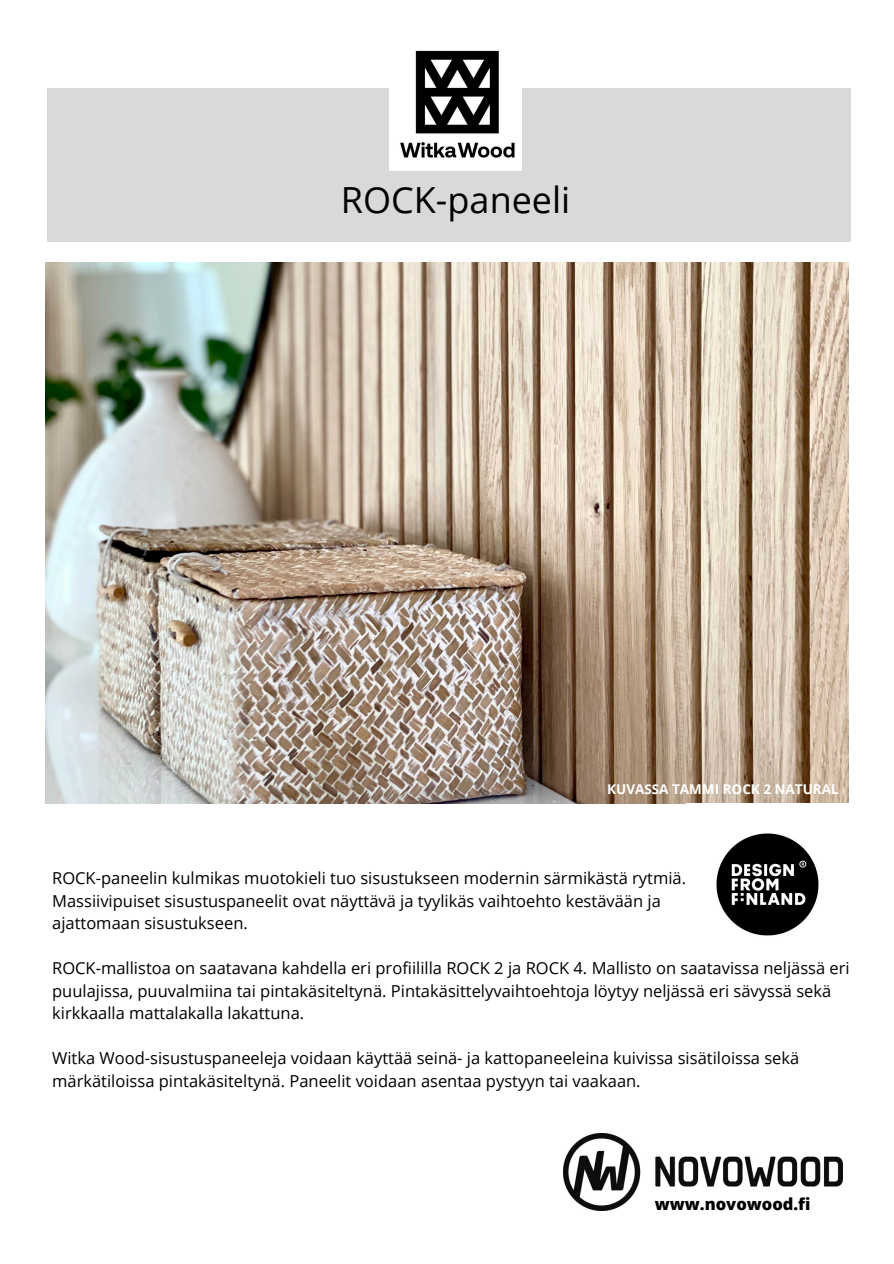
<style>
.page{position:relative;width:894px;height:1264px;background:#fff}
.page>*{position:absolute;margin:0;border:0;box-sizing:border-box;transform-origin:0 0}
.t1{font:36px "Open Sans";color:#000}
.t2{font:16.5px/22.5px "Open Sans";color:#000}
.t3{font:800 16.5px "Open Sans";color:#000}
.t4{font:700 13.5px "Open Sans";color:#fff}
</style>
<div class="page">
<img style="left:45px;top:263px;width:802px;height:540px">
<img style="left:716px;top:833px;width:103px;height:103px">
<img style="left:563px;top:1133px;width:279px;height:77px">
<div style="left:47px;top:88px;width:802px;height:153px;background:#d9d9d9"></div>
<img style="left:389px;top:50px;width:132px;height:120px">
<h2 class="t1" style="left:341px;top:174px;width:231px">ROCK-paneeli</h2>
<p class="t4" style="left:607px;top:779px;width:233px">KUVASSA TAMMI ROCK 2 NATURAL</p>
<h3 class="t2" style="left:52px;top:866px;width:635px">ROCK-paneelin kulmikas muotokieli tuo sisustukseen modernin särmikästä rytmiä.<br>Massiivipuiset sisustuspaneelit ovat näyttävä ja tyylikäs vaihtoehto kestävään ja ajattomaan sisustukseen.</h3>
<h3 class="t2" style="left:52px;top:956px;width:798px">ROCK-mallistoa on saatavana kahdella eri profiililla ROCK 2 ja ROCK 4. Mallisto on saatavissa neljässä eri puulajissa, puuvalmiina tai pintakäsiteltynä. Pintakäsittelyvaihtoehtoja löytyy neljässä eri sävyssä sekä kirkkaalla mattalakalla lakattuna.</h3>
<h3 class="t2" style="left:52px;top:1046px;width:748px">Witka Wood-sisustuspaneeleja voidaan käyttää seinä- ja kattopaneeleina kuivissa sisätiloissa sekä märkätiloissa pintakäsiteltynä. Paneelit voidaan asentaa pystyyn tai vaakaan.</h3>
<p class="t3" style="left:654px;top:1192px;width:157px">www.novowood.fi</p>
</div>
